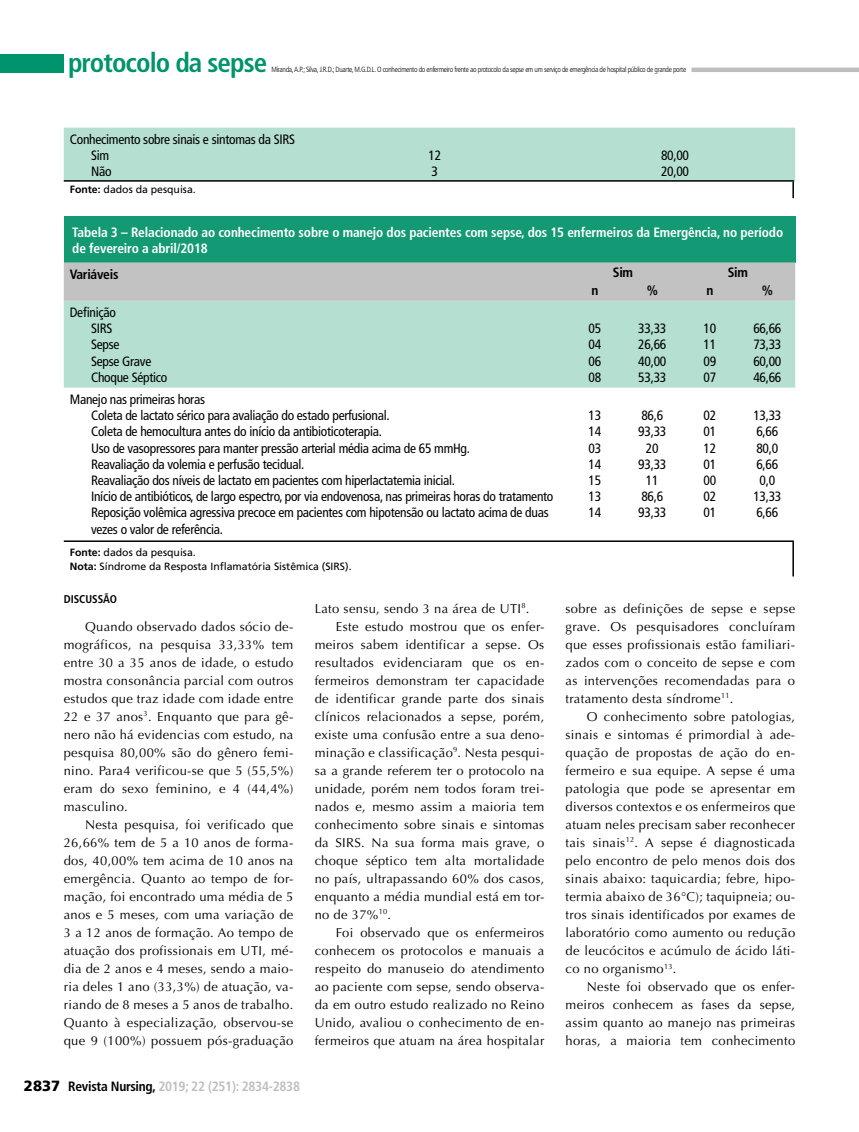
<style>
.page{position:relative;width:859px;height:1132px;background:#fff}
.page>*{position:absolute;margin:0;border:0;box-sizing:border-box;transform-origin:0 0}
.t1{font:700 condensed 27px "Frutiger LT Std";letter-spacing:-.035em;color:#00946c}
.t2{font:900 14.85px "Frutiger LT Std";color:#000}
.t3{font:condensed 13.5px/16.2px "Frutiger LT Std";letter-spacing:-.02em;color:#000;text-align:justify}
.t4{font:700 condensed 13.5px/16.2px "Frutiger LT Std";letter-spacing:-.01em;color:#fff}
.t5{font:700 condensed 13.5px "Frutiger LT Std";letter-spacing:-.02em;color:#bcbec0}
.t6{font:700 condensed 13.5px "Frutiger LT Std";letter-spacing:-.02em;color:#000}
.t7{font:12.9px/18px "Optima LT Std";letter-spacing:.025em;color:#000;text-align:justify}
.t8{font:700 condensed 11.25px "Frutiger LT Std";letter-spacing:-.005em;color:#000}
.t9{font:10.5px/13.5px "Frutiger LT Std";color:#000}
.t10{font:300 condensed 7.5px "Frutiger LT Std";letter-spacing:-.04em;color:#000}
.s1{font-weight:700}
.s2{color:#000}
</style>
<div class="page">
<div style="left:0;top:55px;width:64px;height:18px;background:#00946c"></div>
<hr style="left:691px;top:68px;width:168px;height:4px;background:#bcbec0">
<div style="left:64px;top:128px;width:731px;height:54px;background:#b4dfd1"></div>
<svg style="left:792px;top:182px;width:2px;height:16px"></svg>
<hr style="left:64px;top:180px;width:730px;height:2px;background:#000">
<div style="left:64px;top:216px;width:731px;height:46px;background:#139a74"></div>
<div style="left:64px;top:262px;width:731px;height:39px;background:#c2c2c2"></div>
<div style="left:64px;top:301px;width:731px;height:86px;background:#b4dfd1"></div>
<svg style="left:64px;top:387px;width:731px;height:1px"></svg>
<hr style="left:792px;top:542px;width:2px;height:34px;background:#000">
<hr style="left:64px;top:540px;width:730px;height:2px;background:#000">
<h1 class="t1" style="left:68px;top:46px;width:201px">protocolo da sepse</h1>
<p class="t10" style="left:271px;top:65px;width:416px">Miranda, A.P.; Silva, J.R.D.; Duarte, M.G.D.L. O conhecimento do enfermeiro frente ao protocolo da sepse em um serviço de emergência de hospital público de grande porte</p>
<p class="t3" style="left:91px;top:131px;width:206px;text-align:left;text-indent:-21px">Conhecimento sobre sinais e sintomas da SIRS<br>Sim<br>Não</p>
<p class="t3" style="left:428px;top:147px;width:14px">12<br>3</p>
<p class="t3" style="left:661px;top:147px;width:30px">80,00<br>20,00</p>
<p class="t9" style="left:70px;top:183px;width:128px"><span class="s1">Fonte:</span> dados da pesquisa.</p>
<p class="t4" style="left:72px;top:224px;width:712px">Tabela 3 – Relacionado ao conhecimento sobre o manejo dos pacientes com sepse, dos 15 enfermeiros da Emergência, no período de fevereiro a abril/2018</p>
<p class="t6" style="left:70px;top:266px;width:50px">Variáveis</p>
<p class="t6" style="left:591px;top:282px;width:9px">n</p>
<p class="t6" style="left:647px;top:282px;width:13px">%</p>
<p class="t6" style="left:706px;top:282px;width:9px">n</p>
<p class="t6" style="left:762px;top:282px;width:13px">%</p>
<p class="t3" style="left:91px;top:304px;width:78px;text-align:left;text-indent:-21px">Definição<br>SIRS<br>Sepse<br>Sepse Grave<br>Choque Séptico</p>
<p class="t6" style="left:613px;top:264px;width:22px">Sim</p>
<p class="t6" style="left:728px;top:264px;width:22px">Sim</p>
<p class="t3" style="left:589px;top:320px;width:14px">05<br>04<br>06<br>08</p>
<p class="t3" style="left:638px;top:320px;width:30px">33,33<br>26,66<br>40,00<br>53,33</p>
<p class="t3" style="left:704px;top:320px;width:14px">10<br>11<br>09<br>07</p>
<p class="t3" style="left:753px;top:320px;width:30px">66,66<br>73,33<br>60,00<br>46,66</p>
<p class="t3" style="left:91px;top:391px;width:464px;text-align:left;text-indent:-21px">Manejo nas primeiras horas<br>Coleta de lactato sérico para avaliação do estado perfusional.<br>Coleta de hemocultura antes do início da antibioticoterapia.<br>Uso de vasopressores para manter pressão arterial média acima de 65 mmHg.<br>Reavaliação da volemia e perfusão tecidual.<br>Reavaliação dos níveis de lactato em pacientes com hiperlactatemia inicial.<br>Início de antibióticos, de largo espectro, por via endovenosa, nas primeiras horas do tratamento Reposição volêmica agressiva precoce em pacientes com hipotensão ou lactato acima de duas vezes o valor de referência.</p>
<p class="t9" style="left:70px;top:545px;width:283px"><span class="s1">Fonte:</span> dados da pesquisa.<br><span class="s1">Nota:</span> Síndrome da Resposta Inflamatória Sistêmica (SIRS).</p>
<p class="t8" style="left:64px;top:592px;width:55px">DISCUSSÃO</p>
<p class="t7" style="left:64px;top:617px;width:231px;text-indent:21px">Quando observado dados sócio de&shy;mográficos, na pesquisa 33,33% tem entre 30 a 35 anos de idade, o estudo mostra consonância parcial com outros estudos que traz idade com idade entre 22 e 37 anos<sup>3</sup>. Enquanto que para gê&shy;nero não há evidencias com estudo, na pesquisa 80,00% são do gênero femi&shy;nino. Para4 verificou-se que 5 (55,5%) eram do sexo feminino, e 4 (44,4%) masculino.</p>
<p class="t7" style="left:64px;top:815px;width:231px;text-indent:21px">Nesta pesquisa, foi verificado que 26,66% tem de 5 a 10 anos de forma&shy;dos, 40,00% tem acima de 10 anos na emergência. Quanto ao tempo de for&shy;mação, foi encontrado uma média de 5 anos e 5 meses, com uma variação de 3 a 12 anos de formação. Ao tempo de atuação dos profissionais em UTI, mé&shy;dia de 2 anos e 4 meses, sendo a maio&shy;ria deles 1 ano (33,3%) de atuação, va&shy;riando de 8 meses a 5 anos de trabalho.<br>Quanto à especialização, observou-se que 9 (100%) possuem pós-graduação</p>
<p class="t7" style="left:315px;top:599px;width:216px">Lato sensu, sendo 3 na área de UTI<sup>8</sup>.</p>
<p class="t7" style="left:336px;top:617px;width:210px">Este estudo mostrou que os enfer-</p>
<p class="t7" style="left:315px;top:635px;width:231px">meiros sabem identificar a sepse. Os</p>
<p class="t7" style="left:315px;top:653px;width:231px">resultados evidenciaram que os en-</p>
<p class="t7" style="left:315px;top:671px;width:231px">fermeiros demonstram ter capacidade</p>
<p class="t7" style="left:315px;top:689px;width:231px">de identificar grande parte dos sinais</p>
<p class="t7" style="left:315px;top:707px;width:231px">clínicos relacionados a sepse, porém,</p>
<p class="t7" style="left:315px;top:725px;width:231px">existe uma confusão entre a sua deno-</p>
<p class="t7" style="left:315px;top:743px;width:231px">minação e classificação<sup>9</sup>. Nesta pesqui-</p>
<p class="t7" style="left:315px;top:761px;width:231px">sa a grande referem ter o protocolo na</p>
<p class="t7" style="left:315px;top:779px;width:231px">unidade, porém nem todos foram trei-</p>
<p class="t7" style="left:315px;top:797px;width:231px">nados e, mesmo assim a maioria tem</p>
<p class="t7" style="left:315px;top:815px;width:231px">conhecimento sobre sinais e sintomas</p>
<p class="t7" style="left:315px;top:833px;width:231px">da SIRS. Na sua forma mais grave, o</p>
<p class="t7" style="left:315px;top:851px;width:231px">choque séptico tem alta mortalidade</p>
<p class="t7" style="left:315px;top:869px;width:231px">no país, ultrapassando 60% dos casos,</p>
<p class="t7" style="left:315px;top:887px;width:231px">enquanto a média mundial está em tor-</p>
<p class="t7" style="left:315px;top:905px;width:78px">no de 37%<sup>10</sup>.</p>
<p class="t7" style="left:336px;top:923px;width:210px">Foi observado que os enfermeiros</p>
<p class="t7" style="left:315px;top:941px;width:231px">conhecem os protocolos e manuais a</p>
<p class="t7" style="left:315px;top:959px;width:231px">respeito do manuseio do atendimento</p>
<p class="t7" style="left:315px;top:977px;width:231px">ao paciente com sepse, sendo observa-</p>
<p class="t7" style="left:315px;top:995px;width:231px">da em outro estudo realizado no Reino</p>
<p class="t7" style="left:315px;top:1013px;width:231px">Unido, avaliou o conhecimento de en-</p>
<p class="t7" style="left:315px;top:1031px;width:231px">fermeiros que atuam na área hospitalar</p>
<p class="t3" style="left:589px;top:407px;width:14px">13<br>14<br>03<br>14<br>15<br>13<br>14</p>
<p class="t3" style="left:638px;top:407px;width:30px;text-align:center">86,6<br>93,33<br>20<br>93,33<br>11<br>86,6<br>93,33</p>
<p class="t3" style="left:704px;top:407px;width:14px">02<br>01<br>12<br>01<br>00<br>02<br>01</p>
<p class="t3" style="left:753px;top:407px;width:30px;text-align:center">13,33<br>6,66<br>80,0<br>6,66<br>0,0<br>13,33<br>6,66</p>
<p class="t7" style="left:566px;top:599px;width:231px">sobre as definições de sepse e sepse grave. Os pesquisadores concluíram que esses profissionais estão familiari&shy;zados com o conceito de sepse e com as intervenções recomendadas para o tratamento desta síndrome<sup>11</sup>.</p>
<p class="t7" style="left:566px;top:707px;width:231px;text-indent:21px">O conhecimento sobre patologias, sinais e sintomas é primordial à ade&shy;quação de propostas de ação do en&shy;fermeiro e sua equipe. A sepse é uma patologia que pode se apresentar em diversos contextos e os enfermeiros que atuam neles precisam saber reconhecer tais sinais<sup>12</sup>. A sepse é diagnosticada pelo encontro de pelo menos dois dos sinais abaixo: taquicardia; febre, hipo&shy;termia abaixo de 36°C); taquipneia; ou&shy;tros sinais identificados por exames de laboratório como aumento ou redução de leucócitos e acúmulo de ácido láti&shy;co no organismo<sup>13</sup>.</p>
<p class="t7" style="left:566px;top:977px;width:231px;text-indent:21px">Neste foi observado que os enfer&shy;meiros conhecem as fases da sepse, assim quanto ao manejo nas primeiras horas, a maioria tem conhecimento</p>
<p class="t2" style="left:24px;top:1076px;width:38px">2837</p>
<p class="t5" style="left:68px;top:1077px;width:233px"><span class="s2">Revista Nursing,</span> 2019; 22 (251): 2834-2838</p>
</div>
